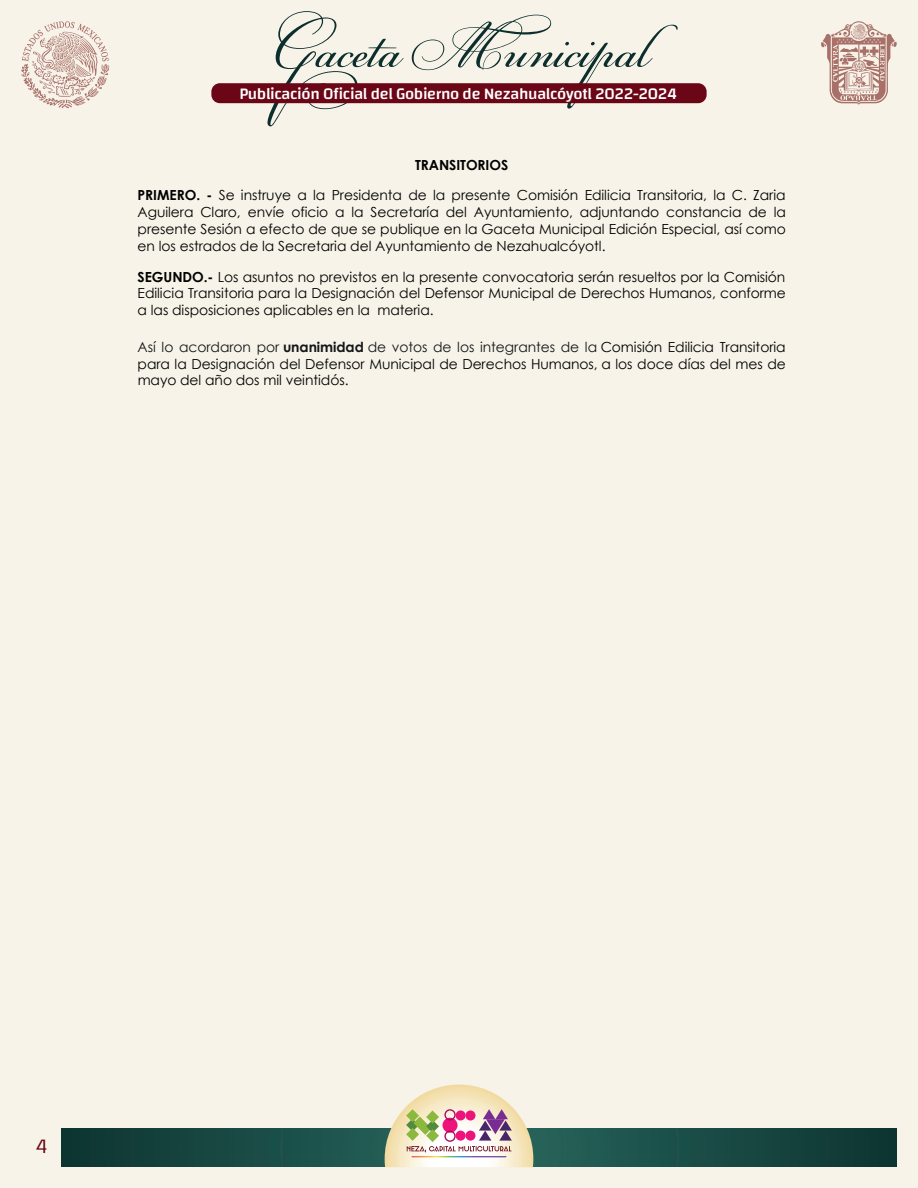
<style>
.page{position:relative;width:918px;height:1188px;background:#f7f3e8}
.page>*{position:absolute;margin:0;border:0;box-sizing:border-box;transform-origin:0 0}
.t1{font:71.1px "PF Champion Script Pro";color:#0c2e2c}
.t2{font:300 21px "Changa";color:#6a0616}
.t3{font:500 16.35px "Changa";letter-spacing:-.02em;color:#fff}
.t4{font:13.95px/16.8px "Century Gothic";letter-spacing:-.005em;color:#000001;text-align:justify}
.t5{font:700 13.95px "Century Gothic";letter-spacing:-.005em;color:#000001}
.s1{font-weight:700}
.s2{color:#15181c}
.s3{font-weight:700;color:#15181c}
</style>
<div class="page">
<svg style="left:62px;top:1128px;width:835px;height:39px;background:#184943"></svg>
<svg style="left:385px;top:1085px;width:148px;height:82px"></svg>
<svg style="left:21px;top:21px;width:88px;height:87px"></svg>
<svg style="left:821px;top:21px;width:76px;height:84px"></svg>
<div style="left:211px;top:83px;width:496px;height:20px;background:#6a0616;border-radius:8px"></div>
<h1 class="t1" style="left:270px;top:1px;width:379px">Gaceta Municipal</h1>
<p class="t3" style="left:239px;top:84px;width:439px">Publicación Oficial del Gobierno de Nezahualcóyotl 2022-2024</p>
<p class="t5" style="left:415px;top:154px;width:95px">TRANSITORIOS</p>
<p class="t4" style="left:138px;top:187px;width:650px"><span class="s1">PRIMERO. -</span> Se instruye a la Presidenta de la presente Comisión Edilicia Transitoria, la C. Zaria Aguilera Claro, envíe oficio a la Secretaría del Ayuntamiento, adjuntando constancia de la presente Sesión a efecto de que se publique en la Gaceta Municipal Edición Especial, así como en los estrados de la Secretaria del Ayuntamiento de Nezahualcóyotl.</p>
<p class="t4" style="left:138px;top:268px;width:650px"><span class="s1">SEGUNDO.-</span> Los asuntos no previstos en la presente convocatoria serán resueltos por la Comisión Edilicia Transitoria para la Designación del Defensor Municipal de Derechos Humanos, conforme a las disposiciones aplicables en la materia.</p>
<p class="t4" style="left:138px;top:338px;width:650px"><span class="s2">Así lo acordaron por</span> <span class="s3">unanimidad</span> <span class="s2">de votos de los integrantes de la</span> Comisión Edilicia Transitoria para la Designación del Defensor Municipal de Derechos Humanos, a los doce días del mes de mayo del año dos mil veintidós.</p>
<h2 class="t2" style="left:36px;top:1134px;width:13px">4</h2>
</div>
